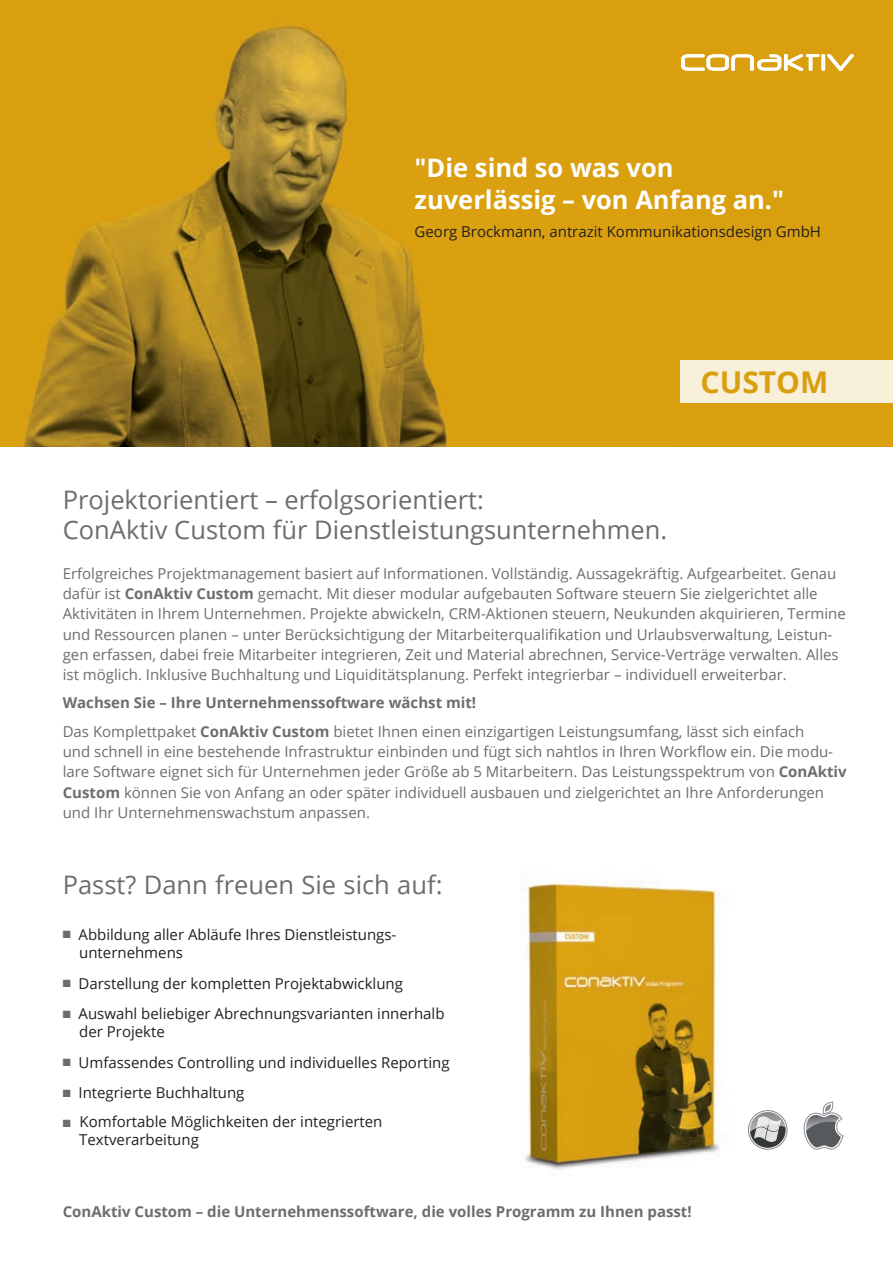
<style>
.page{position:relative;width:893px;height:1263px;background:#fff}
.page>*{position:absolute;margin:0;border:0;box-sizing:border-box;transform-origin:0 0}
.t1{font:700 30px "Open Sans";color:#da9f0f}
.t2{font:25.5px/30.6px "Open Sans";color:#6c6d70}
.t3{font:700 25.5px/31.5px "Open Sans";color:#fff}
.t4{font:15px/20.2px "Open Sans";color:#6c6d70}
.t5{font:15px/18px "Open Sans";color:#231f20}
.t6{font:700 15px "Open Sans";color:#6c6d70}
.s1{font-weight:700}
.s2{color:#6c6d70}
</style>
<div class="page">
<img style="left:521px;top:882px;width:323px;height:288px">
<svg style="left:804px;top:1102px;width:39px;height:47px"></svg>
<svg style="left:748px;top:1110px;width:39px;height:40px"></svg>
<div style="left:0;top:0;width:893px;height:446px;background:#da9f0f"></div>
<img style="left:22px;top:16px;width:426px;height:430px">
<svg style="left:681px;top:54px;width:173px;height:17px"></svg>
<div style="left:680px;top:360px;width:213px;height:43px;background:#f9f0da"></div>
<h2 class="t3" style="left:415px;top:152px;width:371px">″Die sind so was von zuverlässig – von Anfang an.″</h2>
<p class="t5" style="left:415px;top:222px;width:408px">Georg Brockmann, antrazit Kommunikationsdesign GmbH</p>
<h1 class="t1" style="left:701px;top:361px;width:129px">CUSTOM</h1>
<h2 class="t2" style="left:63px;top:483px;width:606px">Projektorientiert – erfolgsorientiert:<br>ConAktiv Custom für Dienstleistungsunternehmen.</h2>
<p class="t4" style="left:63px;top:563px;width:785px">Erfolgreiches Projektmanagement basiert auf Informationen. Vollständig. Aussagekräftig. Aufgearbeitet. Genau dafür ist <span class="s1">ConAktiv Custom</span> gemacht. Mit dieser modular aufgebauten Software steuern Sie zielgerichtet alle Aktivitäten in Ihrem Unternehmen. Projekte abwickeln, CRM-Aktionen steuern, Neukunden akquirieren, Termine und Ressourcen planen – unter Berücksichtigung der Mitarbeiterqualifikation und Urlaubsverwaltung, Leistun&shy;gen erfassen, dabei freie Mitarbeiter integrieren, Zeit und Material abrechnen, Service-Verträge verwalten. Alles ist möglich. Inklusive Buchhaltung und Liquiditätsplanung. Perfekt integrierbar – individuell erweiterbar.</p>
<p class="t4" style="left:63px;top:688px;width:743px;line-height:28.8px"><span class="s1">Wachsen Sie – Ihre Unternehmenssoftware wächst mit!<br></span>Das Komplettpaket <span class="s1">ConAktiv Custom</span> bietet Ihnen einen einzigartigen Leistungsumfang, lässt sich einfach</p>
<p class="t4" style="left:63px;top:741px;width:785px">und schnell in eine bestehende Infrastruktur einbinden und fügt sich nahtlos in Ihren Workflow ein. Die modu&shy;lare Software eignet sich für Unternehmen jeder Größe ab 5 Mitarbeitern. Das Leistungsspektrum von <span class="s1">ConAktiv Custom</span> können Sie von Anfang an oder später individuell ausbauen und zielgerichtet an Ihre Anforderungen und Ihr Unternehmenswachstum anpassen.</p>
<h2 class="t2" style="left:63px;top:869px;width:381px">Passt? Dann freuen Sie sich auf:</h2>
<p class="t5" style="left:79px;top:925px;width:319px;text-indent:-16px"><span class="s2">■</span> Abbildung aller Abläufe Ihres Dienstleistungs&shy;unternehmens</p>
<p class="t5" style="left:63px;top:974px;width:342px"><span class="s2">■</span> Darstellung der kompletten Projektabwicklung</p>
<p class="t5" style="left:79px;top:1004px;width:367px;text-indent:-16px"><span class="s2">■</span> Auswahl beliebiger Abrechnungsvarianten innerhalb der Projekte</p>
<p class="t5" style="left:63px;top:1053px;width:388px"><span class="s2">■</span> Umfassendes Controlling und individuelles Reporting</p>
<p class="t5" style="left:63px;top:1083px;width:183px"><span class="s2">■</span> Integrierte Buchhaltung</p>
<p class="t5" style="left:79px;top:1113px;width:305px;text-indent:-17px"><span class="s2">■</span> Komfortable Möglichkeiten der integrierten<br>Textverarbeitung</p>
<p class="t6" style="left:63px;top:1201px;width:631px">ConAktiv Custom – die Unternehmenssoftware, die volles Programm zu Ihnen passt!</p>
</div>
